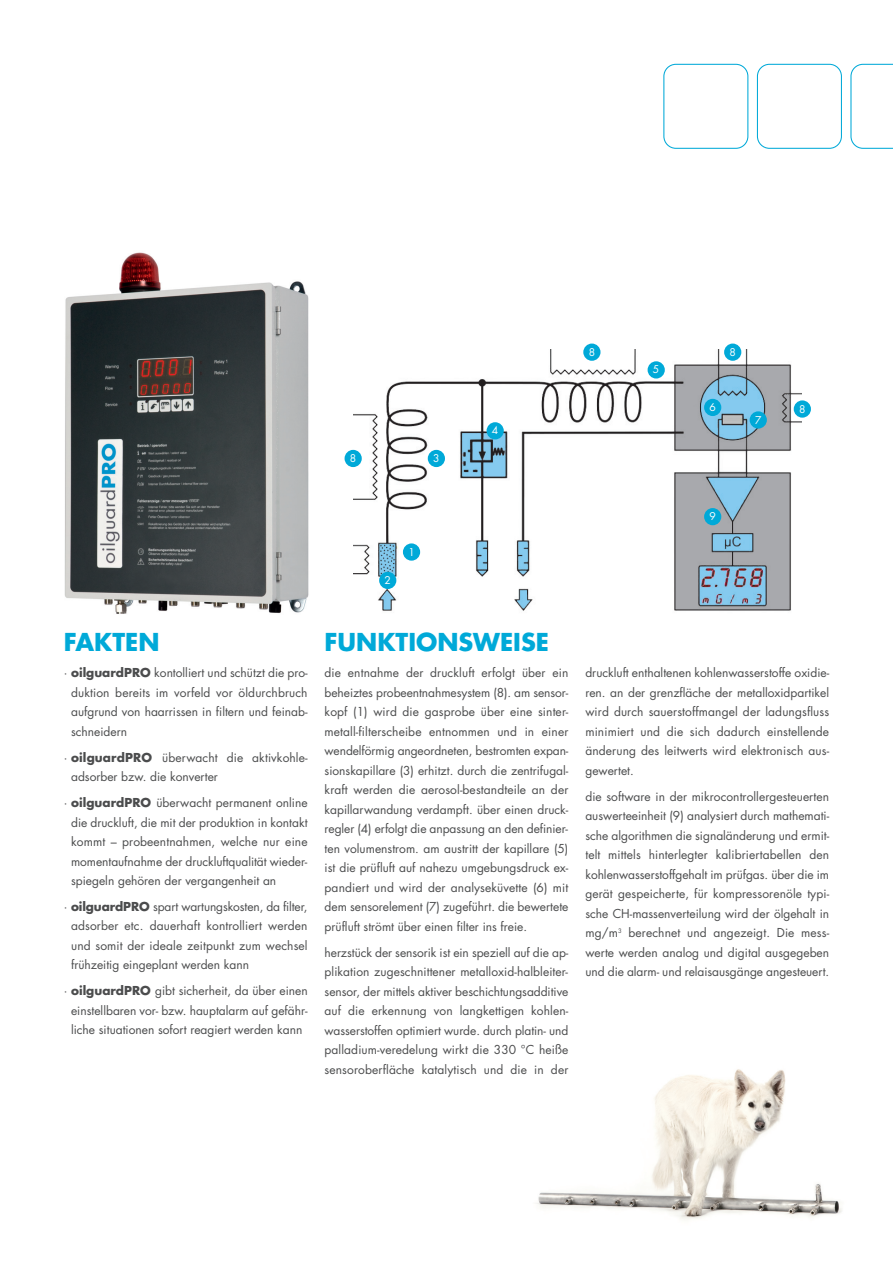
<style>
.page{position:relative;width:893px;height:1263px;background:#fff}
.page>*{position:absolute;margin:0;border:0;box-sizing:border-box;transform-origin:0 0}
.t1{font:700 24px "Futura";color:#00a9d8}
.t2{font:12px/19.5px "Futura";color:#4b4c4d;text-align:justify}
.t3{font:10.35px "Futura";color:#fff}
.s1{font-weight:700}
</style>
<div class="page">
<img style="left:536px;top:1069px;width:306px;height:151px">
<svg style="left:850px;top:64px;width:43px;height:85px"></svg>
<svg style="left:757px;top:64px;width:85px;height:85px"></svg>
<svg style="left:663px;top:64px;width:85px;height:85px"></svg>
<img style="left:353px;top:350px;width:449px;height:261px">
<div style="left:345px;top:450px;width:17px;height:17px;background:#00a9d8;border-radius:50%"></div>
<div style="left:428px;top:450px;width:17px;height:17px;background:#00a9d8;border-radius:50%"></div>
<div style="left:487px;top:422px;width:17px;height:17px;background:#00a9d8;border-radius:50%"></div>
<div style="left:583px;top:344px;width:17px;height:17px;background:#00a9d8;border-radius:50%"></div>
<div style="left:724px;top:344px;width:17px;height:17px;background:#00a9d8;border-radius:50%"></div>
<div style="left:704px;top:399px;width:17px;height:17px;background:#00a9d8;border-radius:50%"></div>
<div style="left:704px;top:508px;width:17px;height:17px;background:#00a9d8;border-radius:50%"></div>
<div style="left:750px;top:411px;width:17px;height:18px;background:#00a9d8;border-radius:50%"></div>
<div style="left:794px;top:400px;width:17px;height:18px;background:#00a9d8;border-radius:50%"></div>
<div style="left:648px;top:361px;width:17px;height:17px;background:#00a9d8;border-radius:50%"></div>
<div style="left:379px;top:572px;width:17px;height:17px;background:#00a9d8;border-radius:50%"></div>
<div style="left:403px;top:543px;width:17px;height:18px;background:#00a9d8;border-radius:50%"></div>
<img style="left:64px;top:252px;width:245px;height:362px">
<p class="t3" style="left:350px;top:453px;width:8px">8</p>
<p class="t3" style="left:433px;top:453px;width:8px">3</p>
<p class="t3" style="left:492px;top:426px;width:8px">4</p>
<p class="t3" style="left:589px;top:347px;width:8px">8</p>
<p class="t3" style="left:729px;top:347px;width:8px">8</p>
<p class="t3" style="left:653px;top:365px;width:8px">5</p>
<p class="t3" style="left:709px;top:402px;width:8px">6</p>
<p class="t3" style="left:755px;top:415px;width:8px">7</p>
<p class="t3" style="left:799px;top:404px;width:8px">8</p>
<p class="t3" style="left:385px;top:575px;width:8px">2</p>
<p class="t3" style="left:408px;top:547px;width:8px">1</p>
<p class="t3" style="left:709px;top:512px;width:8px">9</p>
<h1 class="t1" style="left:64px;top:631px;width:97px">FAKTEN</h1>
<p class="t2" style="left:71px;top:664px;width:238px;text-indent:-7px">· <span class="s1">oilguardPRO</span> kontolliert und schützt die pro&shy;duktion bereits im vorfeld vor öldurchbruch aufgrund von haarrissen in filtern und feinab&shy;schneidern</p>
<p class="t2" style="left:71px;top:748px;width:238px;text-indent:-7px">· <span class="s1">oilguardPRO</span> überwacht die aktivkohle&shy;adsorber bzw. die konverter</p>
<p class="t2" style="left:71px;top:794px;width:238px;text-indent:-7px">· <span class="s1">oilguardPRO</span> überwacht permanent online die druckluft, die mit der produktion in kontakt kommt – probeentnahmen, welche nur eine momentaufnahme der druckluftqualität wieder&shy;spiegeln gehören der vergangenheit an</p>
<p class="t2" style="left:71px;top:898px;width:238px;text-indent:-7px">· <span class="s1">oilguardPRO</span> spart wartungskosten, da filter, adsorber etc. dauerhaft kontrolliert werden und somit der ideale zeitpunkt zum wechsel frühzeitig eingeplant werden kann</p>
<p class="t2" style="left:64px;top:982px;width:245px;text-align:center">· <span class="s1">oilguardPRO</span> gibt sicherheit, da über einen einstellbaren vor- bzw. hauptalarm auf gefähr&shy;liche situationen sofort reagiert werden kann</p>
<h1 class="t1" style="left:325px;top:631px;width:226px">FUNKTIONSWEISE</h1>
<p class="t2" style="left:325px;top:664px;width:245px">die entnahme der druckluft erfolgt über ein beheiztes probeentnahmesystem (8). am sensor&shy;kopf (1) wird die gasprobe über eine sinter&shy;metall-filterscheibe entnommen und in einer wendelförmig angeordneten, bestromten expan&shy;sionskapillare (3) erhitzt. durch die zentrifugal&shy;kraft werden die aerosol-bestandteile an der kapillarwandung verdampft. über einen druck&shy;regler (4) erfolgt die anpassung an den definier&shy;ten volumenstrom. am austritt der kapillare (5) ist die prüfluft auf nahezu umgebungsdruck ex&shy;pandiert und wird der analyseküvette (6) mit dem sensorelement (7) zugeführt. die bewertete prüfluft strömt über einen filter ins freie.</p>
<p class="t2" style="left:325px;top:943px;width:245px">herzstück der sensorik ist ein speziell auf die ap&shy;plikation zugeschnittener metalloxid-halbleiter&shy;sensor, der mittels aktiver beschichtungsadditive auf die erkennung von langkettigen kohlen&shy;wasserstoffen optimiert wurde. durch platin- und palladium-veredelung wirkt die 330 °C heiße sensoroberfläche katalytisch und die in der</p>
<p class="t2" style="left:585px;top:664px;width:245px">druckluft enthaltenen kohlenwasserstoffe oxidie&shy;ren. an der grenzfläche der metalloxidpartikel wird durch sauerstoffmangel der ladungsfluss minimiert und die sich dadurch einstellende änderung des leitwerts wird elektronisch aus&shy;gewertet.</p>
<p class="t2" style="left:585px;top:787px;width:245px">die software in der mikrocontrollergesteuerten auswerteeinheit (9) analysiert durch mathemati&shy;sche algorithmen die signaländerung und ermit&shy;telt mittels hinterlegter kalibriertabellen den kohlenwasserstoffgehalt im prüfgas. über die im gerät gespeicherte, für kompressorenöle typi&shy;sche CH-massenverteilung wird der ölgehalt in mg/m<sup>3</sup> berechnet und angezeigt. Die mess&shy;werte werden analog und digital ausgegeben und die alarm- und relaisausgänge angesteuert.</p>
</div>
